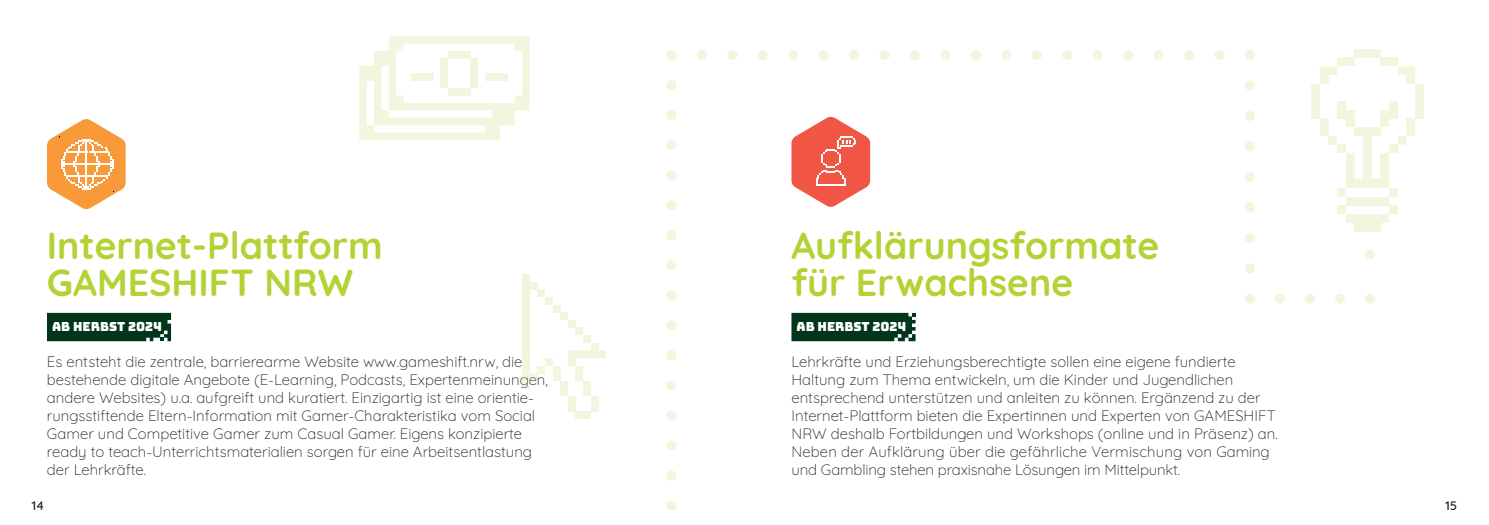
<style>
.page{position:relative;width:1489px;height:525px;background:#fff}
.page>*{position:absolute;margin:0;border:0;box-sizing:border-box;transform-origin:0 0}
.t1{font:700 37.5px/37.5px "Quicksand";color:#b3d234}
.t2{font:300 15px/18px "Quicksand";color:#231f20}
.t3{font:300 15px "Quicksand";color:#474a43}
.t4{font:12.5px "Bungee";color:#fff}
.t5{font:500 12.5px "Quicksand";color:#231f20}
</style>
<div class="page">
<div style="left:47px;top:313px;width:124px;height:28px;background:#01361b"></div>
<div style="left:791px;top:313px;width:124px;height:28px;background:#01361b"></div>
<svg style="left:47px;top:119px;width:79px;height:90px"></svg>
<hr style="left:85px;top:163px;width:2px;height:23px;background:#fff">
<svg style="left:1354px;top:49px;width:17px;height:1px"></svg>
<div style="left:1371px;top:49px;width:9px;height:9px;background:#f1f6df"></div>
<div style="left:1380px;top:58px;width:9px;height:8px;background:#f1f6df"></div>
<svg style="left:1389px;top:58px;width:26px;height:26px"></svg>
<div style="left:1415px;top:84px;width:8px;height:8px;background:#f1f6df"></div>
<div style="left:1415px;top:92px;width:8px;height:9px;background:#f1f6df"></div>
<div style="left:1415px;top:101px;width:8px;height:9px;background:#f1f6df"></div>
<div style="left:1415px;top:110px;width:8px;height:8px;background:#f1f6df"></div>
<div style="left:1389px;top:101px;width:8px;height:9px;background:#f1f6df"></div>
<svg style="left:1374px;top:110px;width:41px;height:121px"></svg>
<svg style="left:666px;top:320px;width:10px;height:190px"></svg>
<svg style="left:666px;top:50px;width:708px;height:254px"></svg>
<div style="left:598px;top:350px;width:8px;height:8px;background:#f1f6df"></div>
<div style="left:591px;top:403px;width:7px;height:8px;background:#f1f6df"></div>
<div style="left:591px;top:396px;width:7px;height:7px;background:#f1f6df"></div>
<div style="left:591px;top:350px;width:7px;height:8px;background:#f1f6df"></div>
<div style="left:591px;top:343px;width:7px;height:7px;background:#f1f6df"></div>
<svg style="left:583px;top:411px;width:8px;height:8px"></svg>
<div style="left:583px;top:388px;width:8px;height:8px;background:#f1f6df"></div>
<div style="left:583px;top:381px;width:8px;height:7px;background:#f1f6df"></div>
<div style="left:583px;top:335px;width:8px;height:8px;background:#f1f6df"></div>
<div style="left:575px;top:411px;width:8px;height:8px;background:#f1f6df"></div>
<div style="left:575px;top:327px;width:8px;height:8px;background:#f1f6df"></div>
<div style="left:568px;top:403px;width:7px;height:8px;background:#f1f6df"></div>
<div style="left:568px;top:396px;width:7px;height:7px;background:#f1f6df"></div>
<svg style="left:568px;top:350px;width:23px;height:31px"></svg>
<div style="left:568px;top:350px;width:7px;height:8px;background:#f1f6df"></div>
<div style="left:568px;top:320px;width:7px;height:7px;background:#f1f6df"></div>
<div style="left:560px;top:388px;width:8px;height:8px;background:#f1f6df"></div>
<div style="left:560px;top:381px;width:8px;height:7px;background:#f1f6df"></div>
<div style="left:560px;top:312px;width:8px;height:8px;background:#f1f6df"></div>
<svg style="left:552px;top:365px;width:8px;height:16px"></svg>
<div style="left:552px;top:304px;width:8px;height:8px;background:#f1f6df"></div>
<div style="left:545px;top:358px;width:7px;height:7px;background:#f1f6df"></div>
<div style="left:545px;top:297px;width:7px;height:7px;background:#f1f6df"></div>
<div style="left:530px;top:373px;width:7px;height:8px;background:#f1f6df"></div>
<div style="left:522px;top:381px;width:8px;height:7px;background:#f1f6df"></div>
<div style="left:522px;top:373px;width:8px;height:8px;background:#f1f6df"></div>
<svg style="left:522px;top:350px;width:23px;height:24px"></svg>
<div style="left:522px;top:343px;width:8px;height:7px;background:#f1f6df"></div>
<svg style="left:522px;top:327px;width:8px;height:16px"></svg>
<div style="left:522px;top:320px;width:8px;height:7px;background:#f1f6df"></div>
<div style="left:522px;top:312px;width:8px;height:8px;background:#f1f6df"></div>
<svg style="left:522px;top:282px;width:23px;height:30px"></svg>
<div style="left:522px;top:282px;width:8px;height:7px;background:#f1f6df"></div>
<div style="left:522px;top:274px;width:8px;height:8px;background:#f1f6df"></div>
<svg style="left:359px;top:36px;width:170px;height:104px"></svg>
<h1 class="t1" style="left:47px;top:223px;width:337px">Internet-Plattform<br>GAMESHIFT NRW</h1>
<p class="t4" style="left:52px;top:319px;width:111px">AB HERBST 2024</p>
<p class="t3" style="left:47px;top:350px;width:477px">Es entsteht die zentrale, barrierearme Website www.gameshift.nrw, die</p>
<p class="t3" style="left:47px;top:368px;width:502px">bestehende digitale Angebote (E-Learning, Podcasts, Expertenmeinungen,</p>
<p class="t2" style="left:47px;top:387px;width:489px">andere Websites) u.a. aufgreift und kuratiert. Einzigartig ist eine orientie&shy;rungsstiftende Eltern-Information mit Gamer-Charakteristika vom Social Gamer und Competitive Gamer zum Casual Gamer. Eigens konzipierte ready to teach-Unterrichtsmaterialien sorgen für eine Arbeitsentlastung der Lehrkräfte.</p>
<h1 class="t1" style="left:791px;top:223px;width:369px">Aufklärungsformate für Erwachsene</h1>
<p class="t4" style="left:796px;top:319px;width:111px">AB HERBST 2024</p>
<p class="t2" style="left:791px;top:351px;width:488px">Lehrkräfte und Erziehungsberechtigte sollen eine eigene fundierte Haltung zum Thema entwickeln, um die Kinder und Jugendlichen entsprechend unterstützen und anleiten zu können. Ergänzend zu der Internet-Plattform bieten die Expertinnen und Experten von GAMESHIFT NRW deshalb Fortbildungen und Workshops (online und in Präsenz) an.<br>Neben der Aufklärung über die gefährliche Vermischung von Gaming und Gambling stehen praxisnahe Lösungen im Mittelpunkt.</p>
<p class="t5" style="left:32px;top:495px;width:14px">14</p>
<p class="t5" style="left:1445px;top:495px;width:13px">15</p>
</div>
